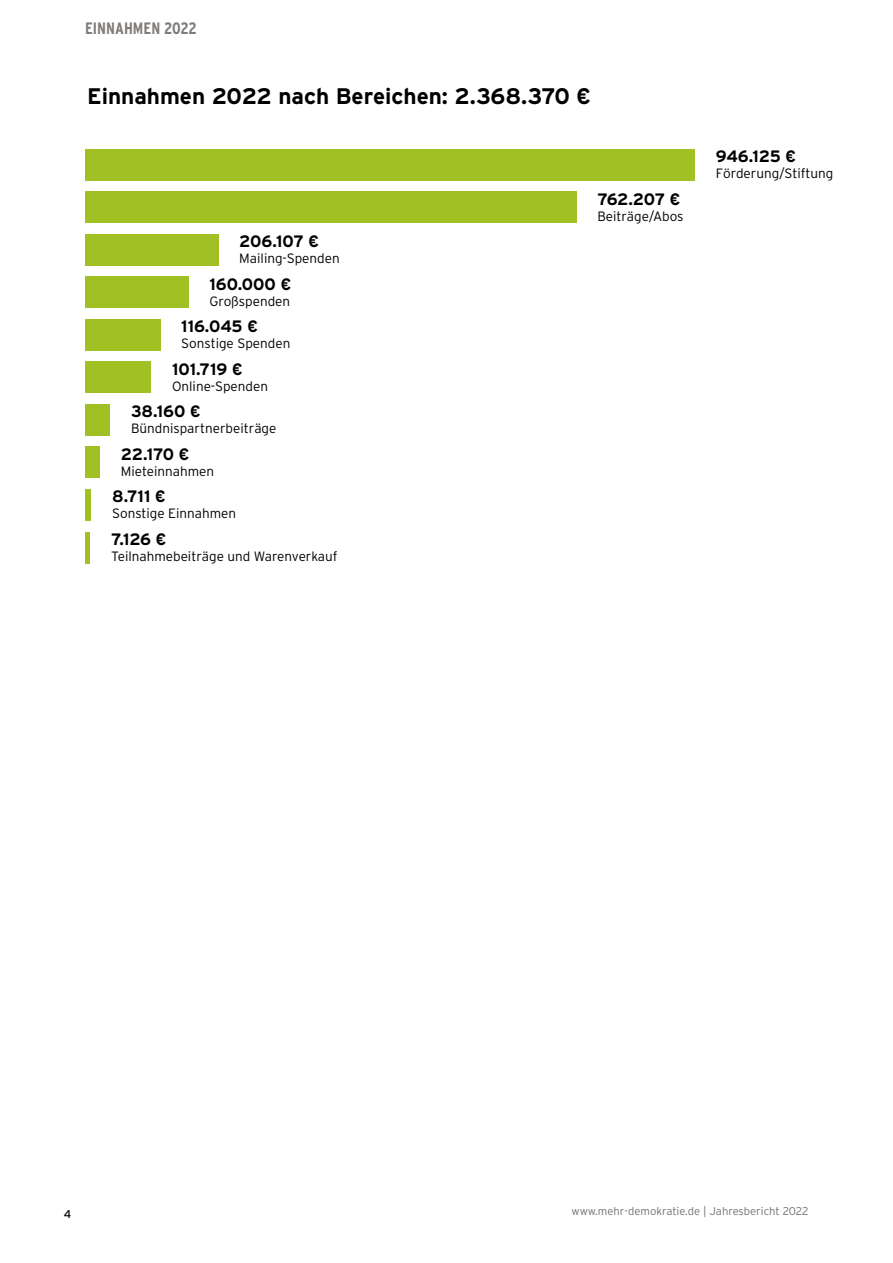
<style>
.page{position:relative;width:893px;height:1263px;background:#fff}
.page>*{position:absolute;margin:0;border:0;box-sizing:border-box;transform-origin:0 0}
.t1{font:700 22.5px "Interstate";color:#000}
.t2{font:700 16.5px "Interstate";color:#000}
.t3{font:700 16.5px "Interstate Condensed";color:#807c7a}
.t4{font:300 13.5px "Interstate";color:#000}
.t5{font:300 11.25px "Interstate";color:#75726f}
.t6{font:11.25px "Interstate";color:#000}
</style>
<div class="page">
<div style="left:85px;top:191px;width:491px;height:32px;background:#a1c024"></div>
<div style="left:85px;top:404px;width:25px;height:32px;background:#a1c024"></div>
<div style="left:85px;top:149px;width:610px;height:32px;background:#a1c024"></div>
<div style="left:85px;top:276px;width:103px;height:32px;background:#a1c024"></div>
<div style="left:85px;top:234px;width:133px;height:32px;background:#a1c024"></div>
<div style="left:85px;top:446px;width:15px;height:32px;background:#a1c024"></div>
<div style="left:85px;top:361px;width:66px;height:32px;background:#a1c024"></div>
<div style="left:85px;top:489px;width:6px;height:32px;background:#a1c024"></div>
<div style="left:85px;top:319px;width:75px;height:32px;background:#a1c024"></div>
<div style="left:85px;top:531px;width:5px;height:32px;background:#a1c024"></div>
<p class="t3" style="left:85px;top:19px;width:114px">EINNAHMEN 2022</p>
<h1 class="t1" style="left:87px;top:83px;width:505px">Einnahmen 2022 nach Bereichen: 2.368.370 €</h1>
<p class="t2" style="left:239px;top:232px;width:81px">206.107 €</p>
<p class="t4" style="left:239px;top:251px;width:102px">Mailing-Spenden</p>
<p class="t2" style="left:210px;top:275px;width:83px">160.000 €</p>
<p class="t4" style="left:210px;top:293px;width:82px">Großspenden</p>
<p class="t2" style="left:181px;top:317px;width:78px">116.045 €</p>
<p class="t4" style="left:181px;top:336px;width:111px">Sonstige Spenden</p>
<p class="t2" style="left:172px;top:360px;width:72px">101.719 €</p>
<p class="t4" style="left:172px;top:378px;width:97px">Online-Spenden</p>
<p class="t2" style="left:131px;top:402px;width:71px">38.160 €</p>
<p class="t4" style="left:131px;top:421px;width:147px">Bündnispartnerbeiträge</p>
<p class="t2" style="left:121px;top:445px;width:70px">22.170 €</p>
<p class="t4" style="left:121px;top:463px;width:95px">Mieteinnahmen</p>
<p class="t2" style="left:112px;top:487px;width:55px">8.711 €</p>
<p class="t4" style="left:112px;top:506px;width:126px">Sonstige Einnahmen</p>
<p class="t2" style="left:111px;top:530px;width:57px">7.126 €</p>
<p class="t4" style="left:111px;top:548px;width:228px">Teilnahmebeiträge und Warenverkauf</p>
<p class="t2" style="left:597px;top:190px;width:84px">762.207 €</p>
<p class="t4" style="left:597px;top:208px;width:88px">Beiträge/Abos</p>
<p class="t2" style="left:716px;top:147px;width:82px">946.125 €</p>
<p class="t4" style="left:716px;top:166px;width:119px">Förderung/Stiftung</p>
<p class="t6" style="left:64px;top:1207px;width:9px">4</p>
<p class="t5" style="left:571px;top:1204px;width:238px">www.mehr-demokratie.de | Jahresbericht 2022</p>
</div>
